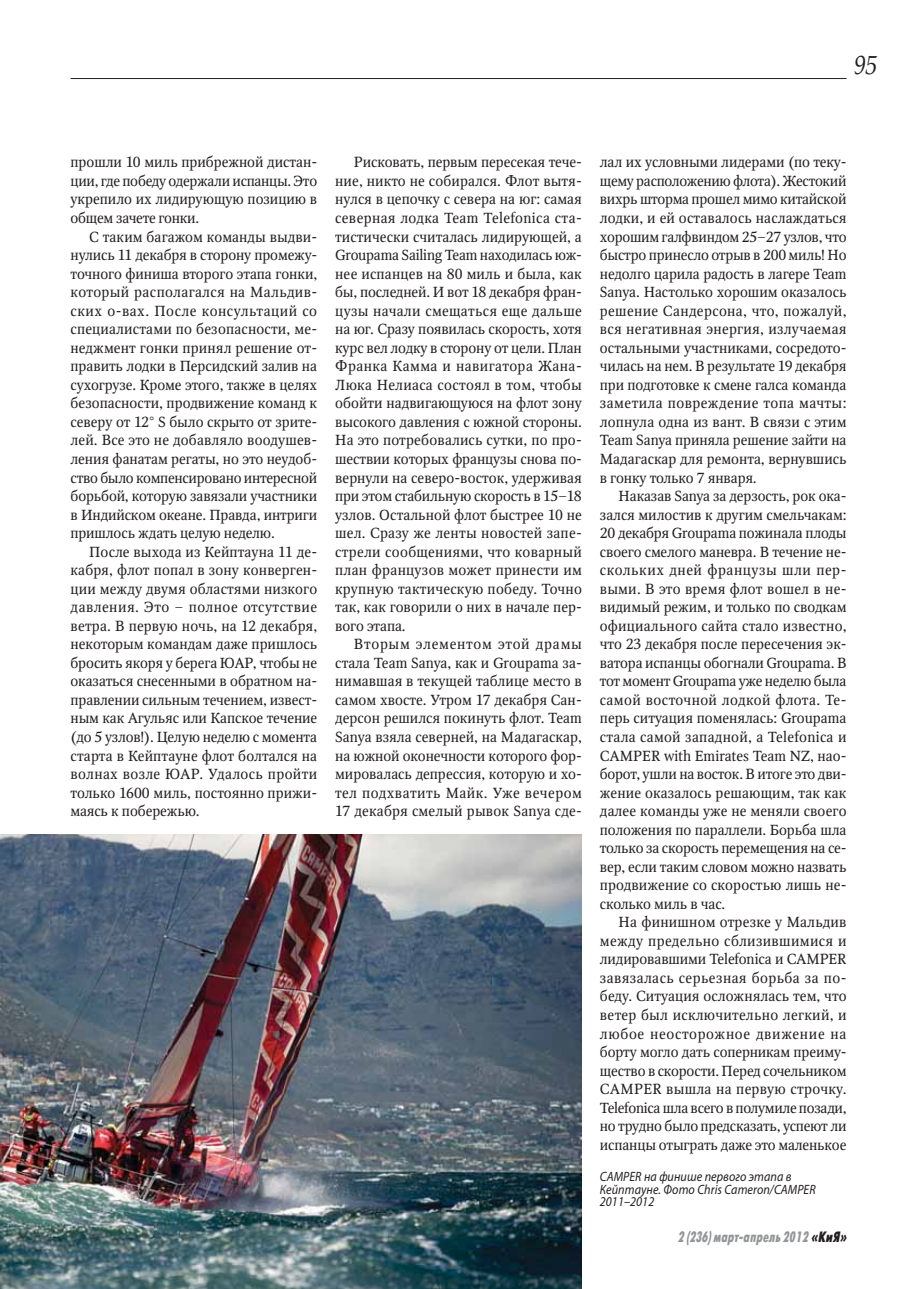
<style>
.page{position:relative;width:919px;height:1289px;background:#fff}
.page>*{position:absolute;margin:0;border:0;box-sizing:border-box;transform-origin:0 0}
.t1{font:italic 27px "Palatino Linotype";color:#231f20;scale:.9 1}
.t2{font:italic 15px "Futuris X Cond C";color:#939598;scale:.9 1}
.t3{font:14.55px/18.6px "Octava C";color:#231f20;text-align:justify}
.t4{font:italic 13.5px/12.1px "Myriad Pro";letter-spacing:.005em;color:#231f20;scale:.9 1}
.s1{color:#231f20}
</style>
<div class="page">
<hr style="left:70px;top:78px;width:776px;height:1px;background:#231f20">
<img style="left:0;top:834px;width:582px;height:454px">
<h1 class="t1" style="left:854px;top:49px;width:28px">95</h1>
<p class="t3" style="left:70px;top:154px;width:248px">прошли 10 миль прибрежной дистан&shy;ции, где победу одержали испанцы. Это укрепило их лидирующую позицию в общем зачете гонки.</p>
<p class="t3" style="left:70px;top:228px;width:248px;text-indent:19px">С таким багажом команды выдви&shy;нулись 11 декабря в сторону промежу&shy;точного финиша второго этапа гонки, который располагался на Мальдив&shy;ских о-вах. После консультаций со специалистами по безопасности, ме&shy;неджмент гонки принял решение от&shy;править лодки в Персидский залив на сухогрузе. Кроме этого, также в целях безопасности, продвижение команд к северу от 12° S было скрыто от зрите&shy;лей. Все это не добавляло воодушев&shy;ления фанатам регаты, но это неудоб&shy;ство было компенсировано интересной борьбой, которую завязали участники в Индийском океане. Правда, интриги пришлось ждать целую неделю.</p>
<p class="t3" style="left:70px;top:543px;width:248px;text-indent:19px">После выхода из Кейптауна 11 де&shy;кабря, флот попал в зону конверген&shy;ции между двумя областями низкого давления. Это – полное отсутствие ветра. В первую ночь, на 12 декабря, некоторым командам даже пришлось бросить якоря у берега ЮАР, чтобы не оказаться снесенными в обратном на&shy;правлении сильным течением, извест&shy;ным как Агульяс или Капское течение (до 5 узлов!). Целую неделю с момента старта в Кейптауне флот болтался на волнах возле ЮАР. Удалось пройти только 1600 миль, постоянно прижи&shy;маясь к побережью.</p>
<p class="t3" style="left:335px;top:154px;width:248px;text-indent:19px">Рисковать, первым пересекая тече&shy;ние, никто не собирался. Флот вытя&shy;нулся в цепочку с севера на юг: самая северная лодка Team Telefonica ста&shy;тистически считалась лидирующей, а Groupama Sailing Team находилась юж&shy;нее испанцев на 80 миль и была, как бы, последней. И вот 18 декабря фран&shy;цузы начали смещаться еще дальше на юг. Сразу появилась скорость, хотя курс вел лодку в сторону от цели. План Франка Камма и навигатора Жана-Люка Нелиаса состоял в том, чтобы обойти надвигающуюся на флот зону высокого давления с южной стороны.<br>На это потребовались сутки, по про&shy;шествии которых французы снова по&shy;вернули на северо-восток, удерживая при этом стабильную скорость в 15–18 узлов. Остальной флот быстрее 10 не шел. Сразу же ленты новостей запе&shy;стрели сообщениями, что коварный план французов может принести им крупную тактическую победу. Точно так, как говорили о них в начале пер&shy;вого этапа.</p>
<p class="t3" style="left:335px;top:636px;width:248px;text-indent:19px">Вторым элементом этой драмы стала Team Sanya, как и Groupama за&shy;нимавшая в текущей таблице место в самом хвосте. Утром 17 декабря Сан&shy;дерсон решился покинуть флот. Team Sanya взяла северней, на Мадагаскар, на южной оконечности которого фор&shy;мировалась депрессия, которую и хо&shy;тел подхватить Майк. Уже вечером 17 декабря смелый рывок Sanya сде-</p>
<p class="t3" style="left:599px;top:154px;width:248px">лал их условными лидерами (по теку&shy;щему расположению флота). Жестокий вихрь шторма прошел мимо китайской лодки, и ей оставалось наслаждаться хорошим галфвиндом 25–27 узлов, что быстро принесло отрыв в 200 миль! Но недолго царила радость в лагере Team Sanya. Настолько хорошим оказалось решение Сандерсона, что, пожалуй, вся негативная энергия, излучаемая остальными участниками, сосредото&shy;чилась на нем. В результате 19 декабря при подготовке к смене галса команда заметила повреждение топа мачты: лопнула одна из вант. В связи с этим Team Sanya приняла решение зайти на Мадагаскар для ремонта, вернувшись в гонку только 7 января.</p>
<p class="t3" style="left:599px;top:488px;width:248px;text-indent:19px">Наказав Sanya за дерзость, рок ока&shy;зался милостив к другим смельчакам:<br>20 декабря Groupama пожинала плоды своего смелого маневра. В течение не&shy;скольких дней французы шли пер&shy;выми. В это время флот вошел в не&shy;видимый режим, и только по сводкам официального сайта стало известно, что 23 декабря после пересечения эк&shy;ватора испанцы обогнали Groupama. В тот момент Groupama уже неделю была самой восточной лодкой флота. Те&shy;перь ситуация поменялась: Groupama стала самой западной, а Telefonica и CAMPER with Emirates Team NZ, нао&shy;борот, ушли на восток. В итоге это дви&shy;жение оказалось решающим, так как далее команды уже не меняли своего положения по параллели. Борьба шла только за скорость перемещения на се&shy;вер, если таким словом можно назвать продвижение со скоростью лишь не&shy;сколько миль в час.</p>
<p class="t3" style="left:600px;top:914px;width:248px;text-indent:19px">На финишном отрезке у Мальдив между предельно сблизившимися и лидировавшими Telefonica и CAMPER завязалась серьезная борьба за по&shy;беду. Ситуация осложнялась тем, что ветер был исключительно легкий, и любое неосторожное движение на борту могло дать соперникам преиму&shy;щество в скорости. Перед сочельником CAMPER вышла на первую строчку.<br>Telefonica шла всего в полумиле позади, но трудно было предсказать, успеют ли испанцы отыграть даже это маленькое</p>
<p class="t4" style="left:599px;top:1171px;width:241px">CAMPER на финише первого этапа в<br>Кейптауне. Фото Chris Cameron/CAMPER<br>2011–2012</p>
<p class="t2" style="left:677px;top:1228px;width:192px">2 (236)март-апрель 2012 <span class="s1">«КиЯ»</span></p>
</div>
